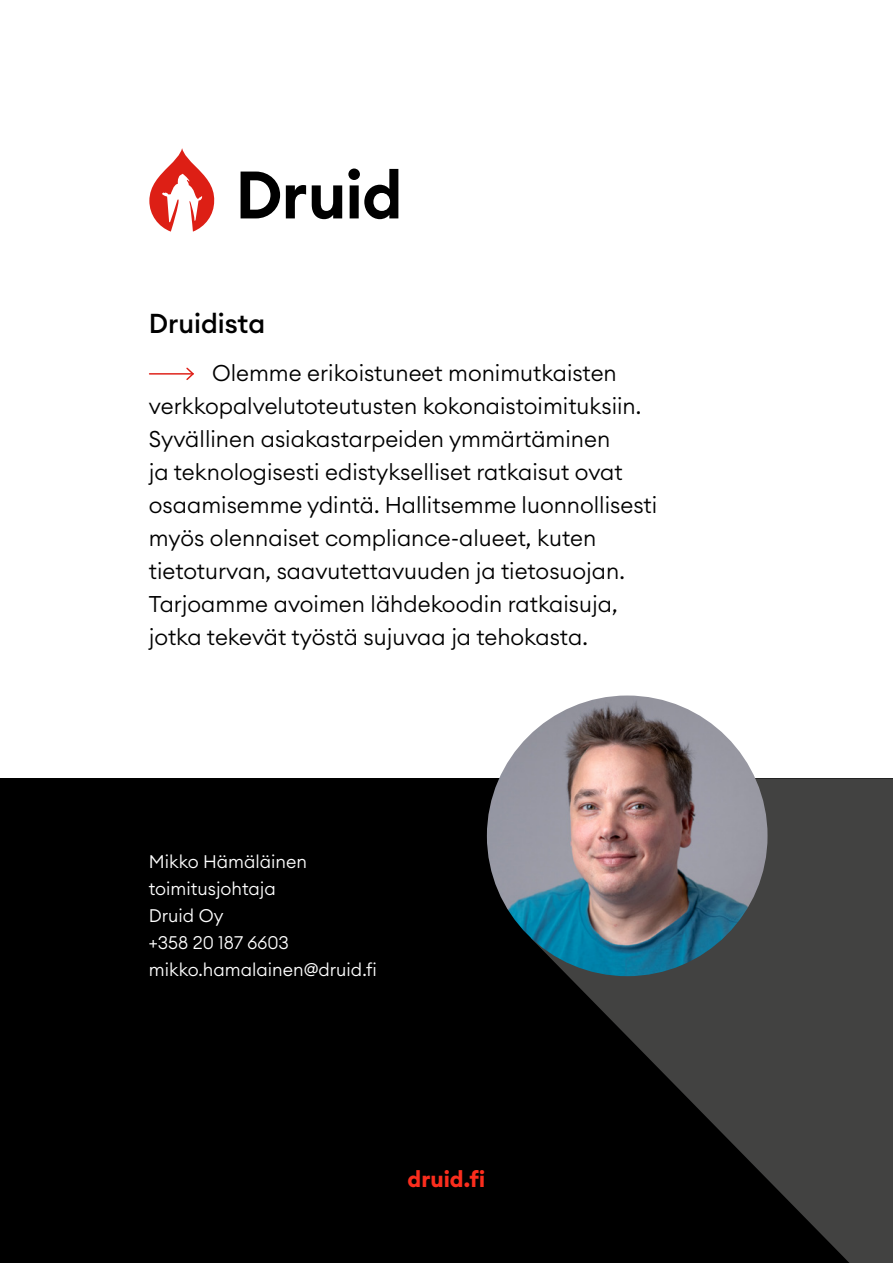
<style>
.page{position:relative;width:893px;height:1263px;background:#fff}
.page>*{position:absolute;margin:0;border:0;box-sizing:border-box;transform-origin:0 0}
.t1{font:500 27px "Euclid Circular A";color:#000}
.t2{font:300 22.5px/33px "Euclid Circular A";color:#000}
.t3{font:700 22.5px "Euclid Circular A";color:#fa2d1d}
.t4{font:300 18px/27px "Euclid Circular A";color:#fff}
</style>
<div class="page">
<div style="left:0;top:778px;width:893px;height:485px;background:#000"></div>
<svg style="left:531px;top:778px;width:362px;height:485px;fill:#424241"></svg>
<hr style="left:150px;top:373px;width:43px;height:2px;background:#de1d15">
<svg style="left:185px;top:367px;width:9px;height:13px"></svg>
<img style="left:487px;top:695px;width:280px;height:281px;border-radius:140px">
<svg style="left:149px;top:148px;width:66px;height:84px"></svg>
<svg style="left:241px;top:168px;width:157px;height:51px"></svg>
<p class="t1" style="left:149px;top:306px;width:118px">Druidista</p>
<p class="t2" style="left:149px;top:357px;width:510px;text-indent:63px">Olemme erikoistuneet monimutkaisten verkkopalvelutoteutusten kokonaistoimituksiin.<br>Syvällinen asiakastarpeiden ymmärtäminen<br>ja teknologisesti edistykselliset ratkaisut ovat osaamisemme ydintä. Hallitsemme luonnollisesti myös olennaiset compliance-alueet, kuten tietoturvan, saavutettavuuden ja tietosuojan.<br>Tarjoamme avoimen lähdekoodin ratkaisuja, jotka tekevät työstä sujuvaa ja tehokasta.</p>
<p class="t4" style="left:149px;top:848px;width:230px">Mikko Hämäläinen toimitusjohtaja<br>Druid Oy<br>+358 20 187 6603 mikko.hamalainen@druid.fi</p>
<p class="t3" style="left:408px;top:1165px;width:79px">druid.fi</p>
</div>
